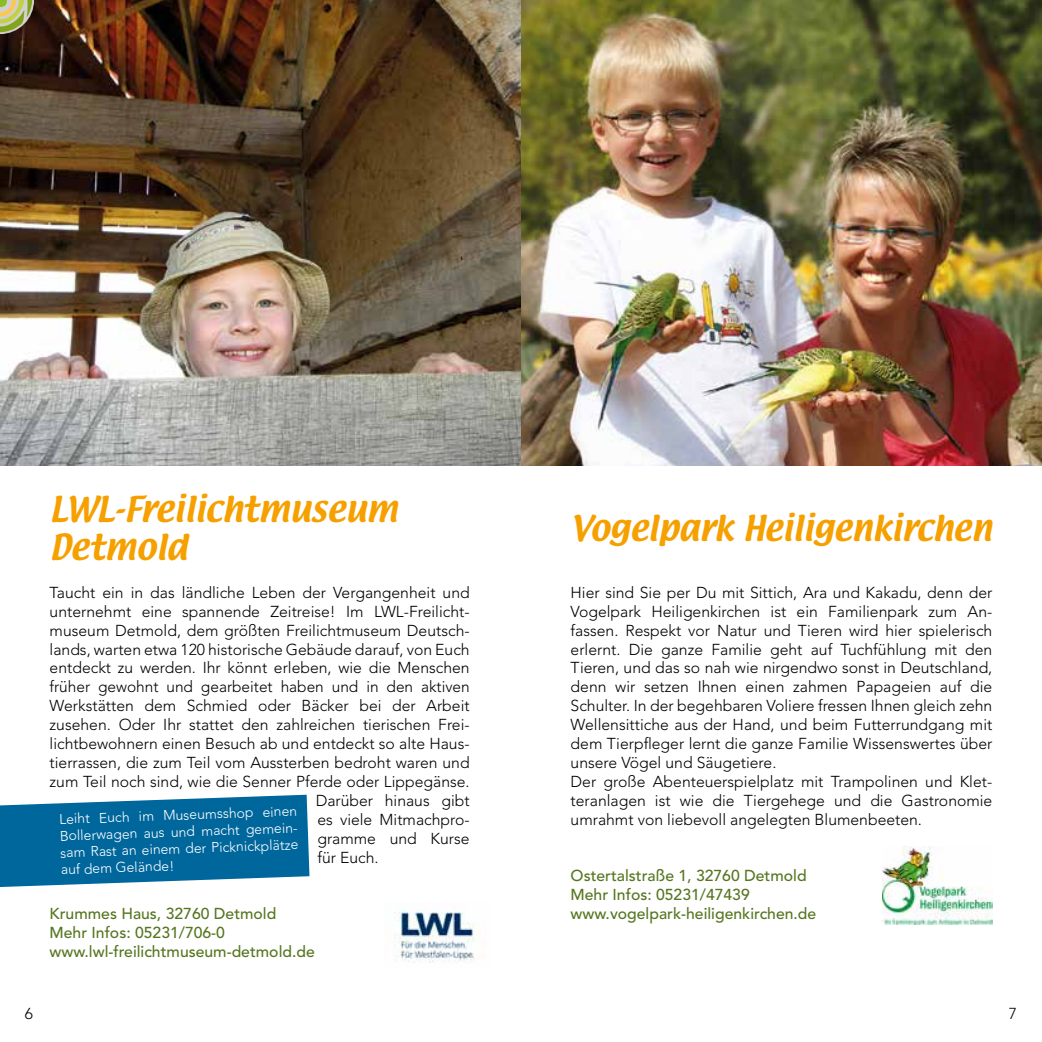
<style>
.page{position:relative;width:1042px;height:1042px;background:#fff}
.page>*{position:absolute;margin:0;border:0;box-sizing:border-box;transform-origin:0 0}
.t1{font:31.5px/37.8px "Lucida Big Cas Dem Ita";color:#f6a000}
.t2{font:300 15.75px/18.9px "Avenir LT Pro";color:#000}
.t3{font:500 15.75px/18.9px "Avenir LT Pro";color:#567620}
.t4{font:300 14px/16.8px "Avenir LT Pro";color:#fff}
</style>
<div class="page">
<img style="left:0;top:0;width:1042px;height:465px">
<img style="left:394px;top:909px;width:81px;height:54px">
<img style="left:883px;top:846px;width:109px;height:78px">
<svg style="left:0;top:795px;width:309px;height:92px;background:#1d78a8"></svg>
<svg style="left:0;top:0;width:34px;height:34px"></svg>
<h1 class="t1" style="left:50px;top:490px;width:349px">LWL-Freilichtmuseum<br>Detmold</h1>
<p class="t2" style="left:50px;top:583px;width:422px">Taucht ein in das ländliche Leben der Vergangenheit und</p>
<p class="t2" style="left:50px;top:602px;width:420px">unternehmt eine spannende Zeitreise! Im LWL-Freilicht-</p>
<p class="t2" style="left:50px;top:621px;width:421px">museum Detmold, dem größten Freilichtmuseum Deutsch-</p>
<p class="t2" style="left:50px;top:640px;width:421px">lands, warten etwa 120 historische Gebäude darauf, von Euch</p>
<p class="t2" style="left:50px;top:658px;width:422px">entdeckt zu werden. Ihr könnt erleben, wie die Menschen</p>
<p class="t2" style="left:50px;top:677px;width:422px">früher gewohnt und gearbeitet haben und in den aktiven</p>
<p class="t2" style="left:50px;top:696px;width:421px">Werkstätten dem Schmied oder Bäcker bei der Arbeit</p>
<p class="t2" style="left:50px;top:715px;width:422px">zusehen. Oder Ihr stattet den zahlreichen tierischen Frei-</p>
<p class="t2" style="left:50px;top:734px;width:421px">lichtbewohnern einen Besuch ab und entdeckt so alte Haus-</p>
<p class="t2" style="left:50px;top:753px;width:421px">tierrassen, die zum Teil vom Aussterben bedroht waren und</p>
<p class="t2" style="left:50px;top:772px;width:421px">zum Teil noch sind, wie die Senner Pferde oder Lippegänse.</p>
<p class="t2" style="left:316px;top:791px;width:155px">Darüber hinaus gibt</p>
<p class="t2" style="left:317px;top:810px;width:154px">es viele Mitmachpro-</p>
<p class="t2" style="left:317px;top:829px;width:154px">gramme und Kurse</p>
<p class="t2" style="left:317px;top:847px;width:63px">für Euch.</p>
<p class="t4" style="left:59px;top:811px;width:242px;rotate:-2deg">Leiht Euch im Museumsshop einen<br>Bollerwagen aus und macht gemein&shy;sam Rast an einem der Picknickplätze auf dem Gelände!</p>
<p class="t3" style="left:50px;top:904px;width:267px">Krummes Haus, 32760 Detmold<br>Mehr Infos: 05231/706-0 www.lwl-freilichtmuseum-detmold.de</p>
<h1 class="t1" style="left:570px;top:509px;width:422px">Vogelpark Heiligenkirchen</h1>
<p class="t2" style="left:570px;top:583px;width:423px">Hier sind Sie per Du mit Sittich, Ara und Kakadu, denn der Vogelpark Heiligenkirchen ist ein Familienpark zum An&shy;fassen. Respekt vor Natur und Tieren wird hier spielerisch erlernt. Die ganze Familie geht auf Tuchfühlung mit den Tieren, und das so nah wie nirgendwo sonst in Deutschland, denn wir setzen Ihnen einen zahmen Papageien auf die Schulter. In der begehbaren Voliere fressen Ihnen gleich zehn Wellensittiche aus der Hand, und beim Futterrundgang mit dem Tierpfleger lernt die ganze Familie Wissenswertes über unsere Vögel und Säugetiere.<br>Der große Abenteuerspielplatz mit Trampolinen und Klet&shy;teranlagen ist wie die Tiergehege und die Gastronomie umrahmt von liebevoll angelegten Blumenbeeten.</p>
<p class="t3" style="left:570px;top:867px;width:247px">Ostertalstraße 1, 32760 Detmold<br>Mehr Infos: 05231/47439 www.vogelpark-heiligenkirchen.de</p>
<p class="t2" style="left:25px;top:1004px;width:10px">6</p>
<p class="t2" style="left:1009px;top:1004px;width:10px">7</p>
</div>
